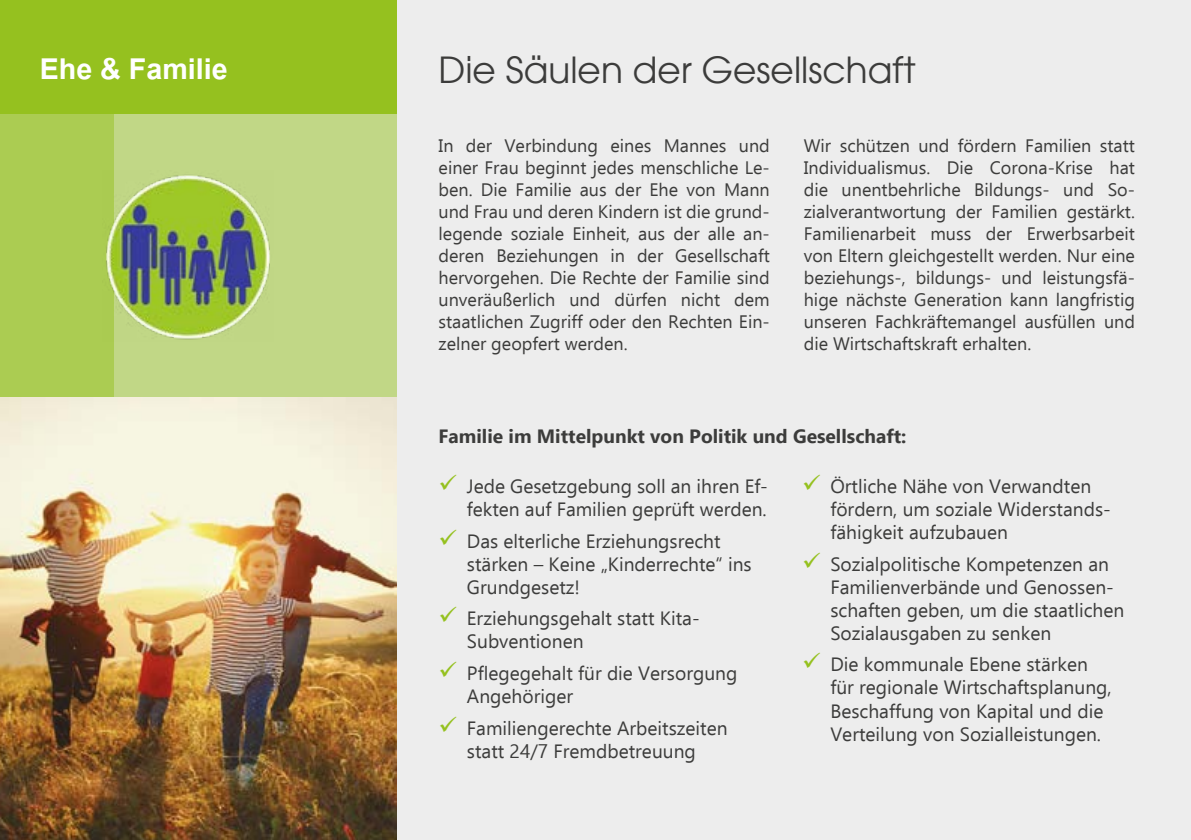
<style>
.page{position:relative;width:1191px;height:840px;background:#fff}
.page>*{position:absolute;margin:0;border:0;box-sizing:border-box;transform-origin:0 0}
.t1{font:700 40px "Utsaah";color:#fff}
.Überschrift_1{font:36px "Avant Garde";color:#3c3c3b}
.Aufzählung{font:19.2px/23px "Ebrima";color:#3c3c3b}
.Überschrift_1-2{font:700 19.2px "Ebrima";color:#3c3c3b}
.Copytext_Flyer{font:18px/22px "Ebrima";color:#3c3c3b;text-align:justify}
.s1{color:#95c11f}
</style>
<div class="page">
<div style="left:0;top:0;width:1191px;height:839px;background:#ededed"></div>
<div style="left:0;top:0;width:397px;height:113px;background:#95c11f"></div>
<svg style="left:0;top:113px;width:397px;height:284px;fill:#c1d786"></svg>
<img style="left:0;top:397px;width:397px;height:442px">
<img style="left:102px;top:170px;width:171px;height:171px">
<p class="t1" style="left:40px;top:49px;width:189px">Ehe &amp; Familie</p>
<p class="Überschrift_1" style="left:438px;top:48px;width:479px">Die Säulen der Gesellschaft</p>
<p class="Copytext_Flyer" style="left:438px;top:134px;width:333px">In der Verbindung eines Mannes und einer Frau beginnt jedes menschliche Le&shy;ben. Die Familie aus der Ehe von Mann und Frau und deren Kindern ist die grund&shy;legende soziale Einheit, aus der alle an&shy;deren Beziehungen in der Gesellschaft hervorgehen. Die Rechte der Familie sind unveräußerlich und dürfen nicht dem staatlichen Zugriff oder den Rechten Ein&shy;zelner geopfert werden.</p>
<p class="Copytext_Flyer" style="left:804px;top:134px;width:333px">Wir schützen und fördern Familien statt Individualismus. Die Corona-Krise hat die unentbehrliche Bildungs- und So&shy;zialverantwortung der Familien gestärkt.<br>Familienarbeit muss der Erwerbsarbeit von Eltern gleichgestellt werden. Nur eine beziehungs-, bildungs- und leistungsfä&shy;hige nächste Generation kann langfristig unseren Fachkräftemangel ausfüllen und die Wirtschaftskraft erhalten.</p>
<p class="Überschrift_1-2" style="left:438px;top:421px;width:469px">Familie im Mittelpunkt von Politik und Gesellschaft:</p>
<p class="Aufzählung" style="left:438px;top:473px;width:329px;text-align:right"><span class="s1">✓</span> Jede Gesetzgebung soll an ihren Ef&shy;fekten auf Familien geprüft werden.</p>
<p class="Aufzählung" style="left:467px;top:528px;width:286px;text-indent:-28px"><span class="s1">✓</span> Das elterliche Erziehungsrecht stärken – Keine „Kinderrechte“ ins<br>Grundgesetz!</p>
<p class="Aufzählung" style="left:467px;top:606px;width:234px;text-indent:-28px"><span class="s1">✓</span> Erziehungsgehalt statt Kita-<br>Subventionen</p>
<p class="Aufzählung" style="left:467px;top:660px;width:272px;text-indent:-28px"><span class="s1">✓</span> Pflegegehalt für die Versorgung<br>Angehöriger</p>
<p class="Aufzählung" style="left:438px;top:715px;width:290px;text-align:center"><span class="s1">✓</span> Familiengerechte Arbeitszeiten statt 24/7 Fremdbetreuung</p>
<p class="Aufzählung" style="left:830px;top:473px;width:282px;text-indent:-28px"><span class="s1">✓</span> Örtliche Nähe von Verwandten fördern, um soziale Widerstands&shy;fähigkeit aufzubauen</p>
<p class="Aufzählung" style="left:830px;top:551px;width:295px;text-indent:-28px"><span class="s1">✓</span> Sozialpolitische Kompetenzen an<br>Familienverbände und Genossen&shy;schaften geben, um die staatlichen<br>Sozialausgaben zu senken</p>
<p class="Aufzählung" style="left:830px;top:652px;width:283px;text-indent:-28px"><span class="s1">✓</span> Die kommunale Ebene stärken für regionale Wirtschaftsplanung, Beschaffung von Kapital und die Verteilung von Sozialleistungen.</p>
</div>
